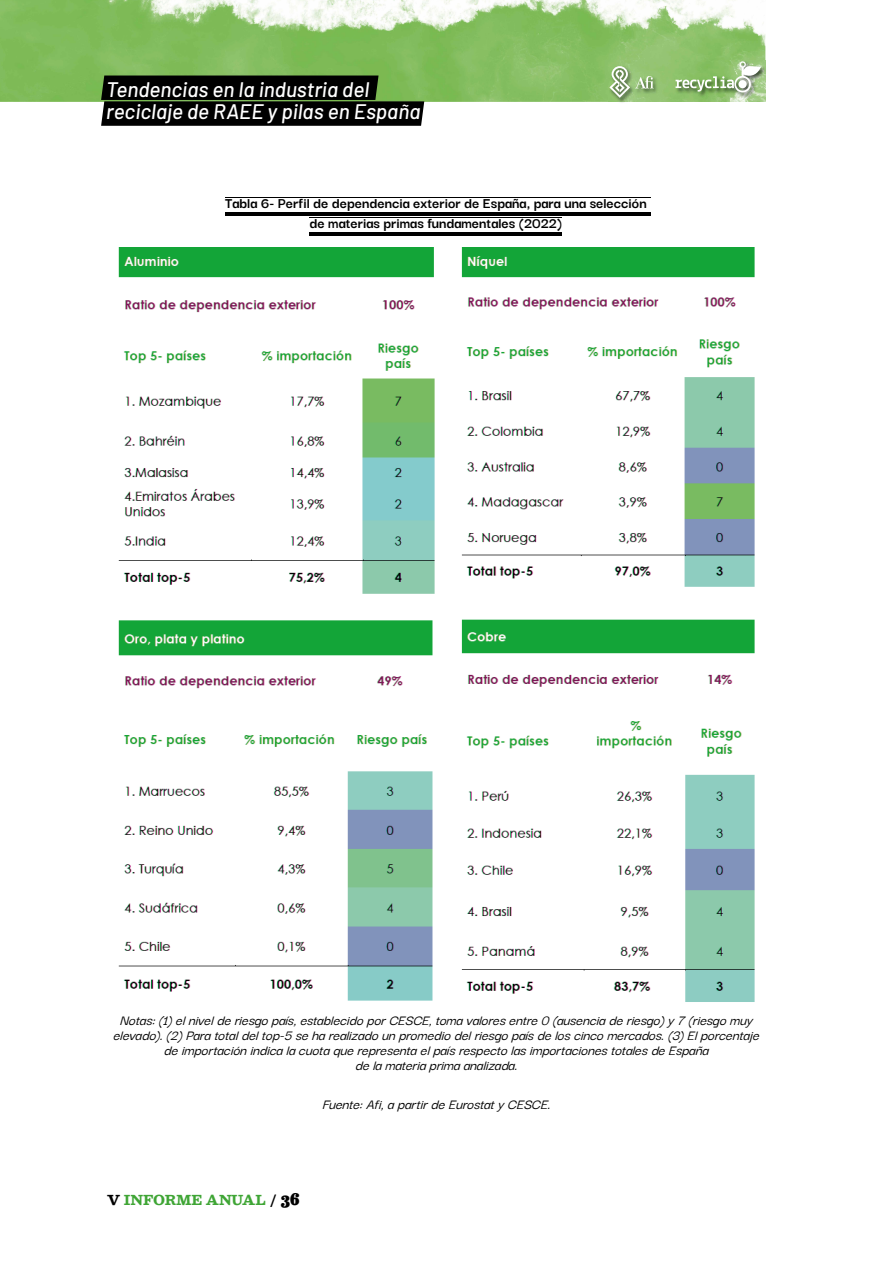
<style>
.page{position:relative;width:893px;height:1263px;background:#fff}
.page>*{position:absolute;margin:0;border:0;box-sizing:border-box;transform-origin:0 0}
.t1{font:italic 500 21px/21.8px "Barlow";color:#fff}
.t2{font:700 15.75px/19.5px "Darker Grotesque";color:#000;text-align:center}
.t3{font:italic 500 15px/15px "Darker Grotesque";color:#000;text-align:center}
.t4{font:italic 700 13.5px "Besley";color:#3fa535}
.s1{color:#000}
.s2{font-family:"Besley it Fatface";font-weight:400;font-style:normal;font-size:16.5px;color:#000}
</style>
<div class="page">
<img style="left:0;top:0;width:765px;height:102px">
<svg style="left:101px;top:76px;width:323px;height:50px;background:#0e140a"></svg>
<img style="left:621px;top:61px;width:145px;height:42px">
<img style="left:609px;top:61px;width:156px;height:41px">
<svg style="left:676px;top:61px;width:85px;height:32px;background:#9dc286"></svg>
<svg style="left:609px;top:66px;width:45px;height:32px"></svg>
<hr style="left:225px;top:197px;width:425px;height:1px;background:#000">
<hr style="left:310px;top:217px;width:252px;height:1px;background:#000">
<hr style="left:225px;top:213px;width:425px;height:3px;background:#000">
<hr style="left:310px;top:232px;width:252px;height:3px;background:#000">
<img style="left:118px;top:247px;width:637px;height:755px">
<h1 class="t1" style="left:106px;top:78px;width:316px">Tendencias en la industria del reciclaje de RAEE y pilas en España</h1>
<p class="t2" style="left:225px;top:192px;width:423px">Tabla 6- Perfil de dependencia exterior de España, para una selección de materias primas fundamentales (2022)</p>
<p class="t3" style="left:113px;top:1011px;width:653px">Notas:(1)elnivelderiesgopaís,establecidoporCESCE,tomavaloresentre0(ausenciaderiesgo)y7(riesgomuy elevado).(2)Paratotaldeltop-5seharealizadounpromediodelriesgopaísdeloscincomercados.(3)Elporcentaje deimportaciónindicalacuotaquerepresentaelpaísrespectolasimportacionestotalesdeEspaña delamateriaprimaanalizada.</p>
<p class="t3" style="left:322px;top:1095px;width:235px">Fuente:Afi,apartirdeEurostatyCESCE.</p>
<p class="t4" style="left:107px;top:1192px;width:194px"><span class="s1">V</span> INFORME ANUAL <span class="s1">/</span> <span class="s2">36</span></p>
</div>
